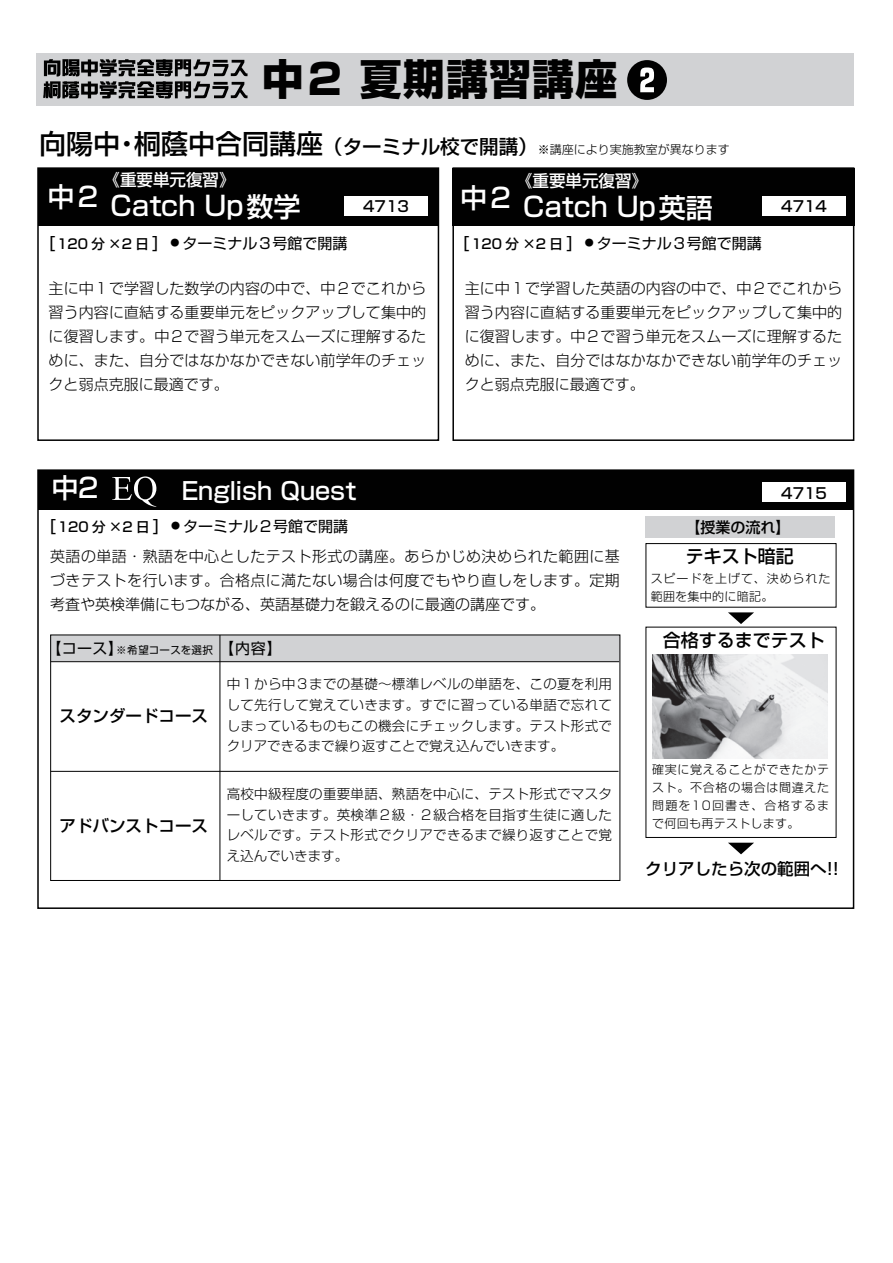
<style>
.page{position:relative;width:893px;height:1263px;background:#fff}
.page>*{position:absolute;margin:0;border:0;box-sizing:border-box;transform-origin:0 0}
.t1{font:800 42px "Shin Go Pro";letter-spacing:.025em;color:#010101}
.t2{font:500 27px "Shin Go Pro";color:#fff}
.t3{font:500 24px "Shin Go Pro";color:#fff}
.t4{font:500 18px "Shin Go Pro";color:#010101}
.t5{font:500 16.5px "Shin Go Pro";color:#010101}
.t6{font:500 16.5px "Shin Go Pro";color:#fff}
.t7{font:300 15px/24px "Shin Go Pro";letter-spacing:.005em;color:#010101;text-align:justify}
.t8{font:15px "Shin Go Pro";color:#010101}
.t9{font:500 15px "Shin Go Pro";color:#010101}
.t10{font:300 13.5px/20.7px "Shin Go Pro";letter-spacing:.02em;color:#010101;text-align:justify}
.t11{font:300 12px/18px "Shin Go Pro";letter-spacing:.055em;color:#010101;text-align:justify}
.t12{font:300 12px "Shin Go Pro";color:#010101}
.t13{font:300 12px/18px "Shin Go Pro";letter-spacing:.075em;color:#010101}
.s1{font-weight:500;font-size:27px}
.s2{font-weight:500;font-size:19.5px}
.s3{font-weight:500;font-size:16.5px}
.s4{font-weight:500;font-size:13.5px}
.s5{font-size:10.5px}
</style>
<div class="page">
<div style="left:39px;top:168px;width:399px;height:57px;background:#010101"></div>
<div style="left:453px;top:168px;width:402px;height:57px;background:#010101"></div>
<div style="left:38px;top:470px;width:816px;height:39px;background:#010101"></div>
<div style="left:37px;top:167px;width:402px;height:274px;border:2px solid #010101"></div>
<div style="left:37px;top:469px;width:817px;height:440px;border:2px solid #010101"></div>
<div style="left:452px;top:167px;width:402px;height:274px;border:2px solid #010101"></div>
<div style="left:37px;top:53px;width:817px;height:52px;background:#d1d2d4"></div>
<div style="left:50px;top:635px;width:570px;height:26px;background:#d1d2d4"></div>
<svg style="left:43px;top:59px;width:205px;height:39px"></svg>
<div style="left:345px;top:197px;width:83px;height:19px;background:#fff"></div>
<div style="left:763px;top:197px;width:83px;height:19px;background:#fff"></div>
<div style="left:763px;top:483px;width:83px;height:19px;background:#fff"></div>
<svg style="left:112px;top:476px;width:44px;height:31px"></svg>
<div style="left:646px;top:543px;width:190px;height:64px;border:1px solid #010101"></div>
<svg style="left:728px;top:612px;width:26px;height:12px"></svg>
<svg style="left:728px;top:843px;width:26px;height:11px"></svg>
<div style="left:50px;top:635px;width:570px;height:246px;border:1px solid #010101"></div>
<hr style="left:51px;top:771px;width:567px;height:1px;background:#010101">
<hr style="left:51px;top:661px;width:568px;height:1px;background:#010101">
<hr style="left:220px;top:635px;width:1px;height:245px;background:#010101">
<div style="left:645px;top:517px;width:190px;height:21px;background:#d1d2d4"></div>
<img style="left:653px;top:654px;width:175px;height:104px">
<svg style="left:627px;top:60px;width:40px;height:40px"></svg>
<div style="left:629px;top:62px;width:36px;height:36px;background:#010101;border-radius:50%"></div>
<svg style="left:640px;top:67px;width:14px;height:25px"></svg>
<h1 class="t1" style="left:262px;top:46px;width:357px">中２ 夏期講習講座</h1>
<p class="t12" style="left:39px;top:139px;width:692px"><span class="s1">向陽中・桐蔭中合同講座</span><span class="s2">（ターミナル校で開講）</span>※講座により実施教室が異なります</p>
<h2 class="t2" style="left:48px;top:174px;width:55px">中２</h2>
<p class="t6" style="left:104px;top:166px;width:134px">《重要単元復習》</p>
<h2 class="t2" style="left:110px;top:184px;width:191px">Catch Up数学</h2>
<h2 class="t2" style="left:460px;top:175px;width:55px">中２</h2>
<p class="t6" style="left:516px;top:167px;width:133px">《重要単元復習》</p>
<h2 class="t2" style="left:523px;top:185px;width:191px">Catch Up英語</h2>
<p class="t9" style="left:363px;top:194px;width:47px">4713</p>
<p class="t9" style="left:781px;top:194px;width:47px">4714</p>
<p class="t8" style="left:48px;top:231px;width:301px"><span class="s3">[</span><span class="s4">120 分 ×2 日</span> <span class="s3">]</span> <sup>●</sup> ターミナル３号館で開講</p>
<p class="t8" style="left:462px;top:231px;width:301px"><span class="s3">[</span><span class="s4">120 分 ×2 日</span> <span class="s3">]</span> <sup>●</sup> ターミナル３号館で開講</p>
<p class="t7" style="left:49px;top:274px;width:379px">主に中１で学習した数学の内容の中で、中２でこれから習う内容に直結する重要単元をピックアップして集中的に復習します。中２で習う単元をスムーズに理解するために、また、自分ではなかなかできない前学年のチェックと弱点克服に最適です。</p>
<p class="t7" style="left:465px;top:274px;width:379px">主に中１で学習した英語の内容の中で、中２でこれから習う内容に直結する重要単元をピックアップして集中的に復習します。中２で習う単元をスムーズに理解するために、また、自分ではなかなかできない前学年のチェックと弱点克服に最適です。</p>
<h2 class="t2" style="left:51px;top:465px;width:52px">中２</h2>
<h3 class="t3" style="left:182px;top:471px;width:176px">English Quest</h3>
<p class="t8" style="left:49px;top:514px;width:301px"><span class="s3">[</span><span class="s4">120 分 ×2 日</span> <span class="s3">]</span> <sup>●</sup> ターミナル２号館で開講</p>
<p class="t7" style="left:50px;top:542px;width:571px">英語の単語・熟語を中心としたテスト形式の講座。あらかじめ決められた範囲に基づきテストを行います。合格点に満たない場合は何度でもやり直しをします。定期考査や英検準備にもつながる、英語基礎力を鍛えるのに最適の講座です。</p>
<p class="t8" style="left:46px;top:636px;width:237px">【コース】<span class="s5">※希望コースを選択</span>【内容】</p>
<p class="t5" style="left:60px;top:702px;width:150px">スタンダードコース</p>
<p class="t5" style="left:60px;top:812px;width:150px">アドバンストコース</p>
<p class="t10" style="left:227px;top:672px;width:387px">中１から中３までの基礎～標準レベルの単語を、この夏を利用して先行して覚えていきます。すでに習っている単語で忘れてしまっているものもこの機会にチェックします。テスト形式でクリアできるまで繰り返すことで覚え込んでいきます。</p>
<p class="t10" style="left:227px;top:782px;width:387px">高校中級程度の重要単語、熟語を中心に、テスト形式でマスターしていきます。英検準２級・２級合格を目指す生徒に適したレベルです。テスト形式でクリアできるまで繰り返すことで覚え込んでいきます。</p>
<p class="t9" style="left:781px;top:481px;width:47px">4715</p>
<p class="t9" style="left:685px;top:515px;width:107px">【授業の流れ】</p>
<p class="t4" style="left:686px;top:542px;width:109px">テキスト暗記</p>
<p class="t13" style="left:651px;top:568px;width:181px">スピードを上げて、決められた範囲を集中的に暗記。</p>
<p class="t4" style="left:663px;top:626px;width:164px">合格するまでテスト</p>
<p class="t11" style="left:652px;top:759px;width:178px">確実に覚えることができたかテスト。不合格の場合は間違えた問題を10回書き、合格するまで何回も再テストします。</p>
<p class="t5" style="left:645px;top:855px;width:195px">クリアしたら次の範囲へ!!</p>
</div>
